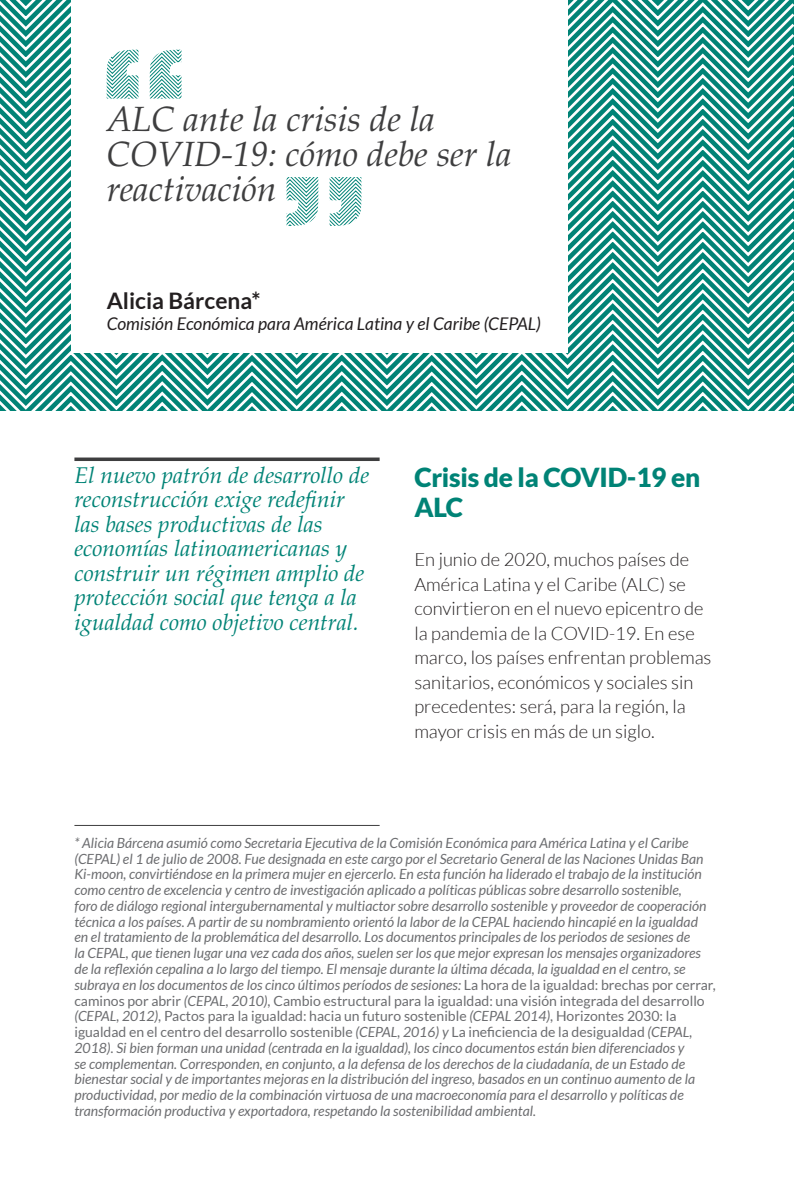
<style>
.page{position:relative;width:794px;height:1191px;background:#fff}
.page>*{position:absolute;margin:0;border:0;box-sizing:border-box;transform-origin:0 0}
.t1{font:italic 35px/35px "Palatino";color:#3e3e3f}
.texto_corrido{font:900 26.25px/29.8px "Lato";letter-spacing:-.01em;color:#008376}
.t2{font:italic 22.75px/24.5px "Palatino";color:#008376}
.t3{font:700 22.75px "Lato";color:#231f20}
.texto_corrido-2{font:300 18.38px/24.5px "Lato";color:#231f20}
.t4{font:italic 17.5px "Lato";color:#231f20}
.t5{font:italic 14px/15.8px "Lato";color:#6c6d70}
.s1{font-style:normal}
</style>
<div class="page">
<svg style="left:0;top:0;width:794px;height:410px"></svg>
<div style="left:71px;top:0;width:496px;height:353px;background:#fff"></div>
<svg style="left:107px;top:50px;width:74px;height:49px"></svg>
<svg style="left:286px;top:177px;width:75px;height:49px"></svg>
<svg style="left:74px;top:457px;width:305px;height:4px"></svg>
<hr style="left:74px;top:825px;width:305px;height:1px;background:#3e3e3f">
<p class="t1" style="left:107px;top:102px;width:406px">ALC ante la crisis de la<br>COVID-19: cómo debe ser la reactivación</p>
<p class="t3" style="left:107px;top:287px;width:155px">Alicia Bárcena*</p>
<p class="t4" style="left:107px;top:313px;width:436px">Comisión Económica para América Latina y el Caribe (CEPAL)</p>
<p class="t2" style="left:74px;top:463px;width:296px">El nuevo patrón de desarrollo de reconstrucción exige redefinir las bases productivas de las economías latinoamericanas y construir un régimen amplio de protección social que tenga a la igualdad como objetivo central.</p>
<p class="texto_corrido" style="left:414px;top:462px;width:287px">Crisis de la COVID-19 en<br>ALC</p>
<p class="texto_corrido-2" style="left:414px;top:547px;width:299px">En junio de 2020, muchos países de América Latina y el Caribe (ALC) se convirtieron en el nuevo epicentro de la pandemia de la COVID-19. En ese marco, los países enfrentan problemas sanitarios, económicos y sociales sin precedentes: será, para la región, la mayor crisis en más de un siglo.</p>
<p class="t5" style="left:74px;top:835px;width:642px">* Alicia Bárcena asumió como Secretaria Ejecutiva de la Comisión Económica para América Latina y el Caribe (CEPAL) el 1 de julio de 2008. Fue designada en este cargo por el Secretario General de las Naciones Unidas Ban Ki-moon, convirtiéndose en la primera mujer en ejercerlo. En esta función ha liderado el trabajo de la institución como centro de excelencia y centro de investigación aplicado a políticas públicas sobre desarrollo sostenible,<br>foro de diálogo regional intergubernamental y multiactor sobre desarrollo sostenible y proveedor de cooperación técnica a los países. A partir de su nombramiento orientó la labor de la CEPAL haciendo hincapié en la igualdad<br>en el tratamiento de la problemática del desarrollo. Los documentos principales de los periodos de sesiones de<br>la CEPAL, que tienen lugar una vez cada dos años, suelen ser los que mejor expresan los mensajes organizadores de la reflexión cepalina a lo largo del tiempo. El mensaje durante la última década, la igualdad en el centro, se subraya en los documentos de los cinco últimos períodos de sesiones: <span class="s1">La hora de la igualdad: brechas por cerrar, caminos por abrir</span> (CEPAL, 2010), <span class="s1">Cambio estructural para la igualdad: una visión integrada del desarrollo </span>(CEPAL, 2012), <span class="s1">Pactos para la igualdad: hacia un futuro sostenible</span> (CEPAL 2014), <span class="s1">Horizontes 2030: la igualdad en el centro del desarrollo sostenible</span> (CEPAL, 2016) y <span class="s1">La ineficiencia de la desigualdad</span> (CEPAL, 2018). Si bien forman una unidad (centrada en la igualdad), los cinco documentos están bien diferenciados y<br>se complementan. Corresponden, en conjunto, a la defensa de los derechos de la ciudadanía, de un Estado de bienestar social y de importantes mejoras en la distribución del ingreso, basados en un continuo aumento de la productividad, por medio de la combinación virtuosa de una macroeconomía para el desarrollo y políticas de transformación productiva y exportadora, respetando la sostenibilidad ambiental.</p>
</div>
